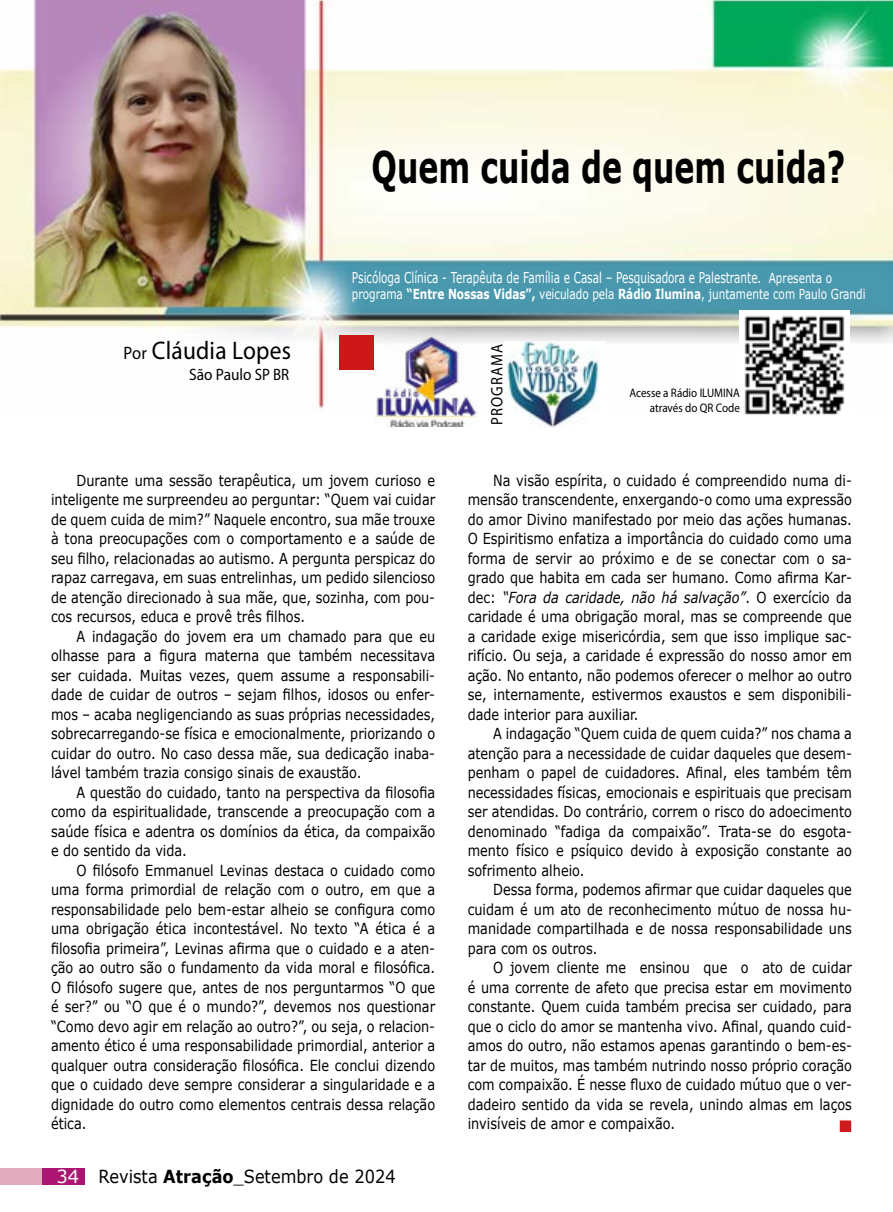
<style>
.page{position:relative;width:893px;height:1212px;background:#fff}
.page>*{position:absolute;margin:0;border:0;box-sizing:border-box;transform-origin:0 0}
.t1{font:700 43.5px "Verdana";color:#000;scale:.69 1}
.t2{font:25.5px "Myriad Pro";letter-spacing:.01em;color:#000;scale:.92 1}
.t3{font:18px "Verdana";color:#000;scale:.9 1}
.t4{font:16.5px "Myriad Pro";letter-spacing:.005em;color:#000;scale:.93 1}
.t5{font:16.5px "Myriad Pro";letter-spacing:.08em;color:#000;scale:.89 1}
.t6{font:15.15px/19.5px "Verdana";color:#000;text-align:justify;scale:.85 1}
.t7{font:15px "Verdana";color:#fff;scale:.7 1}
.t8{font:13.8px "Verdana";color:#fff;scale:.76 1}
.t9{font:12.45px/15px "Myriad Pro";color:#000;text-align:right;scale:.89 1}
.s1{font-size:18px}
.s2{font-size:13.8px}
.s3{font-weight:700}
.s4{color:#fff}
.s5{font-style:italic}
</style>
<div class="page">
<div style="left:0;top:1168px;width:43px;height:17px;background:#e2aabd"></div>
<div style="left:43px;top:1168px;width:42px;height:17px;background:#aa1671"></div>
<img style="left:0;top:0;width:893px;height:409px">
<div style="left:339px;top:335px;width:34px;height:34px;background:#cd1719"></div>
<img style="left:375px;top:338px;width:103px;height:88px">
<img style="left:504px;top:341px;width:100px;height:87px">
<img style="left:740px;top:310px;width:109px;height:105px">
<svg style="left:839px;top:1120px;width:13px;height:12px"></svg>
<h1 class="t1" style="left:372px;top:137px;width:688px">Quem cuida de quem cuida?</h1>
<h2 class="t2" style="left:124px;top:334px;width:184px"><span class="s1">Por</span> Cláudia Lopes</h2>
<p class="t4" style="left:189px;top:364px;width:109px">São Paulo SP BR</p>
<p class="t7" style="left:352px;top:267px;width:688px">Psicóloga Clínica - Terapêuta de Família e Casal – Pesquisadora e Palestrante. <span class="s2">Apresenta o</span></p>
<p class="t8" style="left:352px;top:285px;width:677px">programa <span class="s3">“Entre Nossas Vidas”,</span> veiculado pela <span class="s3">Rádio Ilumina</span>, juntamente com Paulo Grandi</p>
<p class="t5" style="left:487px;top:425px;width:93px;rotate:-90deg">PROGRAMA</p>
<p class="t9" style="left:629px;top:386px;width:125px">Acesse a Rádio ILUMINA através do QR Code</p>
<p class="t6" style="left:51px;top:470px;width:453px;text-indent:26px">Durante uma sessão terapêutica, um jovem curioso e inteligente me surpreendeu ao perguntar: “Quem vai cuidar de quem cuida de mim?” Naquele encontro, sua mãe trouxe à tona preocupações com o comportamento e a saúde de seu filho, relacionadas ao autismo. A pergunta perspicaz do rapaz carregava, em suas entrelinhas, um pedido silencioso de atenção direcionado à sua mãe, que, sozinha, com pou&shy;cos recursos, educa e provê três filhos.</p>
<p class="t6" style="left:51px;top:626px;width:453px;text-indent:26px">A indagação do jovem era um chamado para que eu olhasse para a figura materna que também necessitava ser cuidada. Muitas vezes, quem assume a responsabili&shy;dade de cuidar de outros – sejam filhos, idosos ou enfer&shy;mos – acaba negligenciando as suas próprias necessidades, sobrecarregando-se física e emocionalmente, priorizando o cuidar do outro. No caso dessa mãe, sua dedicação inaba&shy;lável também trazia consigo sinais de exaustão.</p>
<p class="t6" style="left:51px;top:782px;width:453px;text-indent:26px">A questão do cuidado, tanto na perspectiva da filosofia como da espiritualidade, transcende a preocupação com a saúde física e adentra os domínios da ética, da compaixão e do sentido da vida.</p>
<p class="t6" style="left:51px;top:860px;width:453px;text-indent:26px">O filósofo Emmanuel Levinas destaca o cuidado como uma forma primordial de relação com o outro, em que a responsabilidade pelo bem-estar alheio se configura como uma obrigação ética incontestável. No texto “A ética é a filosofia primeira”, Levinas afirma que o cuidado e a aten&shy;ção ao outro são o fundamento da vida moral e filosófica.<br>O filósofo sugere que, antes de nos perguntarmos “O que é ser?” ou “O que é o mundo?”, devemos nos questionar “Como devo agir em relação ao outro?”, ou seja, o relacion&shy;amento ético é uma responsabilidade primordial, anterior a qualquer outra consideração filosófica. Ele conclui dizendo que o cuidado deve sempre considerar a singularidade e a dignidade do outro como elementos centrais dessa relação ética.</p>
<p class="t3" style="left:56px;top:1164px;width:378px"><span class="s4">34</span> Revista <span class="s3">Atração</span>_Setembro de 2024</p>
<p class="t6" style="left:468px;top:470px;width:453px;text-indent:26px">Na visão espírita, o cuidado é compreendido numa di&shy;mensão transcendente, enxergando-o como uma expressão do amor Divino manifestado por meio das ações humanas.<br>O Espiritismo enfatiza a importância do cuidado como uma forma de servir ao próximo e de se conectar com o sa&shy;grado que habita em cada ser humano. Como afirma Kar&shy;dec: <span class="s5">“Fora da caridade, não há salvação”</span>. O exercício da caridade é uma obrigação moral, mas se compreende que a caridade exige misericórdia, sem que isso implique sac&shy;rifício. Ou seja, a caridade é expressão do nosso amor em ação. No entanto, não podemos oferecer o melhor ao outro se, internamente, estivermos exaustos e sem disponibili&shy;dade interior para auxiliar.</p>
<p class="t6" style="left:468px;top:724px;width:453px;text-indent:26px">A indagação “Quem cuida de quem cuida?” nos chama a atenção para a necessidade de cuidar daqueles que desem&shy;penham o papel de cuidadores. Afinal, eles também têm necessidades físicas, emocionais e espirituais que precisam ser atendidas. Do contrário, correm o risco do adoecimento denominado “fadiga da compaixão”. Trata-se do esgota&shy;mento físico e psíquico devido à exposição constante ao sofrimento alheio.</p>
<p class="t6" style="left:468px;top:880px;width:453px;text-indent:26px">Dessa forma, podemos afirmar que cuidar daqueles que cuidam é um ato de reconhecimento mútuo de nossa hu&shy;manidade compartilhada e de nossa responsabilidade uns para com os outros.</p>
<p class="t6" style="left:468px;top:958px;width:454px;text-indent:26px">O jovem cliente me ensinou que o ato de cuidar é uma corrente de afeto que precisa estar em movimento constante. Quem cuida também precisa ser cuidado, para que o ciclo do amor se mantenha vivo. Afinal, quando cuid&shy;amos do outro, não estamos apenas garantindo o bem-es&shy;tar de muitos, mas também nutrindo nosso próprio coração com compaixão. É nesse fluxo de cuidado mútuo que o ver&shy;dadeiro sentido da vida se revela, unindo almas em laços invisíveis de amor e compaixão.</p>
</div>
